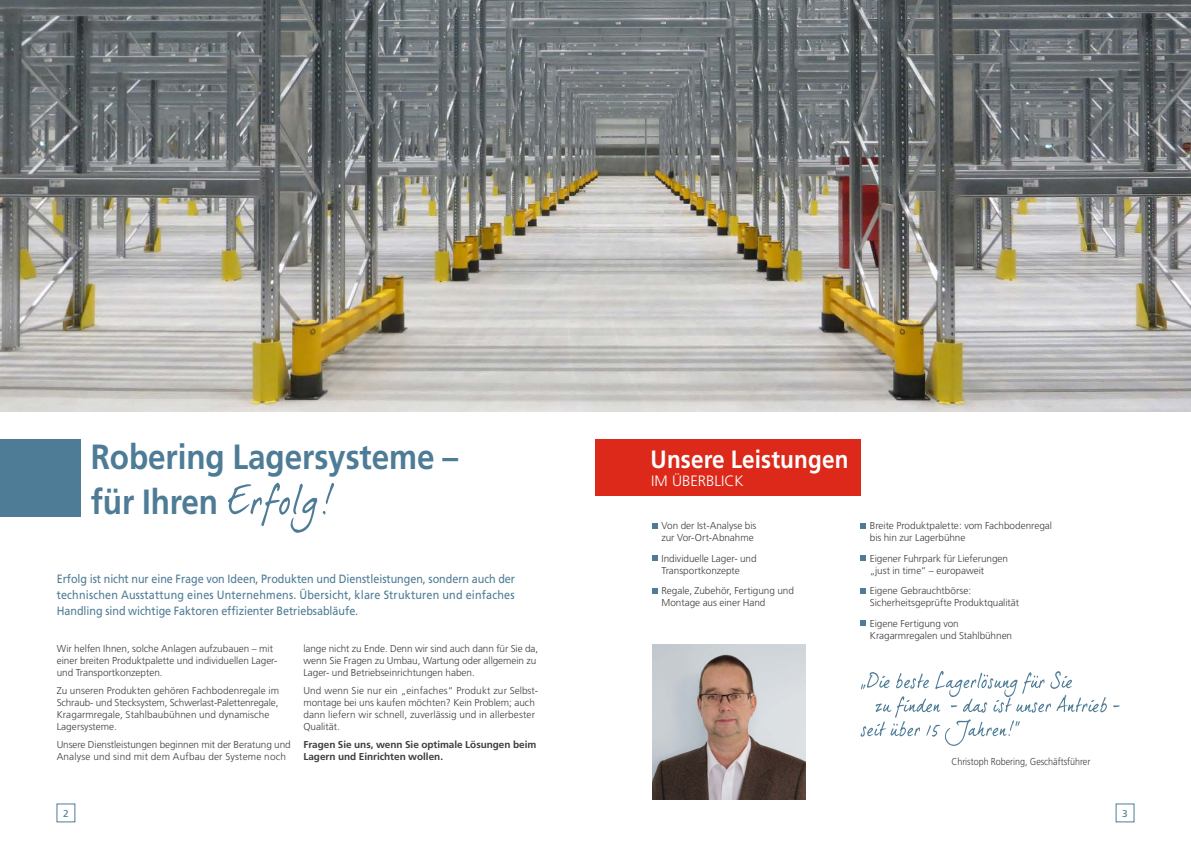
<style>
.page{position:relative;width:1191px;height:842px;background:#fff}
.page>*{position:absolute;margin:0;border:0;box-sizing:border-box;transform-origin:0 0}
.t1{font:700 35px/45px "Frutiger";letter-spacing:-.005em;color:#4e7c96;scale:.9 1}
.t2{font:700 25px "Frutiger";letter-spacing:.005em;color:#fff;scale:.9 1}
.t3{font:300 15px "Frutiger";color:#fff}
.t4{font:12px/16px "Frutiger";letter-spacing:-.005em;color:#4e7c96;text-align:justify;scale:.9 1}
.t5{font:300 10px/12px "Frutiger";letter-spacing:-.005em;color:#3e3e3d}
.t6{font:700 10px/12px "Frutiger";letter-spacing:-.005em;color:#3e3e3d}
.t7{font:300 10px "Frutiger";letter-spacing:-.005em;color:#3e3e3d;scale:.9 1}
.t8{font:10px "Frutiger";color:#4e7c96}
</style>
<div class="page">
<img style="left:652px;top:645px;width:153px;height:154px">
<div style="left:0;top:439px;width:81px;height:78px;background:#4e7c96"></div>
<svg style="left:652px;top:523px;width:5px;height:5px"></svg>
<svg style="left:652px;top:555px;width:5px;height:6px"></svg>
<svg style="left:652px;top:588px;width:5px;height:5px"></svg>
<div style="left:595px;top:439px;width:265px;height:57px;background:#dc291a"></div>
<svg style="left:860px;top:523px;width:6px;height:5px"></svg>
<svg style="left:860px;top:555px;width:6px;height:6px"></svg>
<svg style="left:860px;top:588px;width:6px;height:5px"></svg>
<svg style="left:860px;top:620px;width:6px;height:6px"></svg>
<img style="left:0;top:0;width:1191px;height:411px">
<svg style="left:228px;top:483px;width:106px;height:50px"></svg>
<svg style="left:860px;top:671px;width:259px;height:75px"></svg>
<h1 class="t1" style="left:91px;top:435px;width:410px">Robering Lagersysteme – für Ihren</h1>
<p class="t4" style="left:57px;top:571px;width:511px">Erfolg ist nicht nur eine Frage von Ideen, Produkten und Dienstleistungen, sondern auch der technischen Ausstattung eines Unternehmens. Übersicht, klare Strukturen und einfaches Handling sind wichtige Faktoren effizienter Betriebsabläufe.</p>
<p class="t5" style="left:303px;top:643px;width:236px">lange nicht zu Ende. Denn wir sind auch dann für Sie da, wenn Sie Fragen zu Umbau, Wartung oder allgemein zu<br>Lager- und Betriebseinrichtungen haben.</p>
<p class="t5" style="left:303px;top:685px;width:236px">Und wenn Sie nur ein „einfaches“ Produkt zur Selbst&shy;montage bei uns kaufen möchten? Kein Problem; auch dann liefern wir schnell, zuverlässig und in allerbester Qualität.</p>
<p class="t6" style="left:303px;top:738px;width:234px">Fragen Sie uns, wenn Sie optimale Lösungen beim<br>Lagern und Einrichten wollen.</p>
<p class="t5" style="left:57px;top:643px;width:222px">Wir helfen Ihnen, solche Anlagen aufzubauen – mit einer breiten Produktpalette und individuellen Lager&shy;und Transportkonzepten.</p>
<p class="t5" style="left:57px;top:685px;width:224px">Zu unseren Produkten gehören Fachbodenregale im Schraub- und Stecksystem, Schwerlast-Palettenregale, Kragarmregale, Stahlbaubühnen und dynamische Lagersysteme.</p>
<p class="t5" style="left:57px;top:738px;width:236px">Unsere Dienstleistungen beginnen mit der Beratung und<br>Analyse und sind mit dem Aufbau der Systeme noch</p>
<h2 class="t2" style="left:650px;top:444px;width:221px">Unsere Leistungen</h2>
<h3 class="t3" style="left:651px;top:472px;width:94px">IM ÜBERBLICK</h3>
<p class="t5" style="left:661px;top:520px;width:97px">Von der Ist-Analyse bis zur Vor-Ort-Abnahme</p>
<p class="t5" style="left:661px;top:552px;width:97px">Individuelle Lager- und<br>Transportkonzepte</p>
<p class="t5" style="left:661px;top:585px;width:134px">Regale, Zubehör, Fertigung und<br>Montage aus einer Hand</p>
<p class="t5" style="left:870px;top:520px;width:184px">Breite Produktpalette: vom Fachbodenregal bis hin zur Lagerbühne</p>
<p class="t5" style="left:870px;top:552px;width:140px">Eigener Fuhrpark für Lieferungen „just in time“ – europaweit</p>
<p class="t5" style="left:870px;top:585px;width:151px">Eigene Gebrauchtbörse:<br>Sicherheitsgeprüfte Produktqualität</p>
<p class="t5" style="left:870px;top:617px;width:144px">Eigene Fertigung von<br>Kragarmregalen und Stahlbühnen</p>
<p class="t7" style="left:951px;top:756px;width:156px">Christoph Robering, Geschäftsführer</p>
<p class="t8" style="left:63px;top:807px;width:7px">2</p>
<p class="t8" style="left:1122px;top:807px;width:7px">3</p>
</div>
